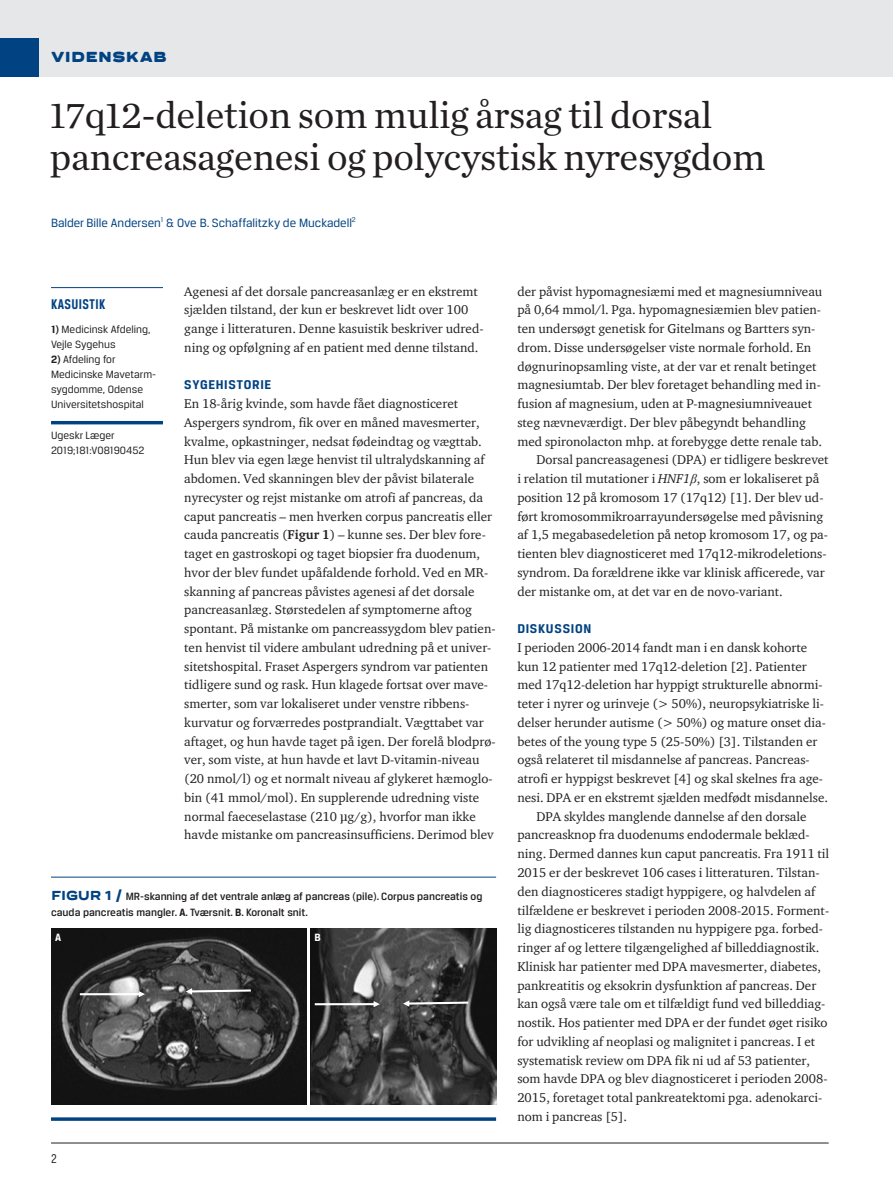
<style>
.page{position:relative;width:893px;height:1191px;background:#fff}
.page>*{position:absolute;margin:0;border:0;box-sizing:border-box;transform-origin:0 0}
.t1{font:39px/42px "Chronicle Text G1";letter-spacing:-.01em;color:#231f20}
.t2{font:900 expanded 15px "Praktika Rnd";letter-spacing:.025em;color:#004282}
.t3{font:700 15px "Breuer Condensed";letter-spacing:.03em;color:#004282}
.t4{font:700 13.5px "Breuer Text";letter-spacing:.05em;color:#004282}
.t5{font:13.5px "Breuer Condensed";color:#231f20}
.t6{font:13.05px/18.8px "ITC Charter Com";color:#231f20}
.t7{font:12.75px "Breuer Text";color:#004282}
.t8{font:11.25px/15px "Breuer Text";color:#231f20}
.t9{font:500 11.25px/15.8px "Breuer Text";color:#231f20}
.t10{font:700 11.25px "Breuer Text";color:#fff}
.s1{font-weight:700}
.s2{font-family:"Praktika Rnd";font-weight:800;font-stretch:expanded;font-size:13.5px;color:#004282}
.s3{font-style:italic}
.s4{font-family:"Times New Roman";font-style:italic}
</style>
<div class="page">
<hr style="left:51px;top:1142px;width:778px;height:1px;background:#231f20">
<div style="left:0;top:0;width:893px;height:77px;background:#e6e7e8"></div>
<div style="left:0;top:38px;width:38px;height:39px;background:#004282"></div>
<hr style="left:51px;top:287px;width:112px;height:1px;background:#004282">
<hr style="left:51px;top:421px;width:112px;height:3px;background:#004282">
<hr style="left:51px;top:876px;width:445px;height:1px;background:#004282">
<img style="left:51px;top:928px;width:256px;height:176px">
<img style="left:311px;top:928px;width:185px;height:176px">
<svg style="left:186px;top:988px;width:65px;height:6px"></svg>
<svg style="left:80px;top:991px;width:65px;height:6px"></svg>
<svg style="left:403px;top:1000px;width:65px;height:6px"></svg>
<svg style="left:315px;top:1001px;width:65px;height:6px"></svg>
<hr style="left:51px;top:1117px;width:445px;height:3px;background:#004282">
<p class="t2" style="left:51px;top:43px;width:117px">VIDENSKAB</p>
<h1 class="t1" style="left:50px;top:92px;width:717px">17q12-deletion som mulig årsag til dorsal pancreasagenesi og polycystisk nyresygdom</h1>
<p class="t7" style="left:51px;top:215px;width:306px">Balder Bille Andersen<sup>1</sup> &amp; Ove B. Schaffalitzky de Muckadell<sup>2</sup></p>
<p class="t3" style="left:51px;top:296px;width:55px">KASUISTIK</p>
<p class="t8" style="left:51px;top:322px;width:101px"><span class="s1">1)</span> Medicinsk Afdeling,<br>Vejle Sygehus</p>
<p class="t8" style="left:51px;top:352px;width:107px"><span class="s1">2)</span> Afdeling for<br>Medicinske Mavetarm&shy;sygdomme, Odense<br>Universitetshospital</p>
<p class="t8" style="left:51px;top:428px;width:95px">Ugeskr Læger<br>2019;181:V08190452</p>
<p class="t6" style="left:184px;top:281px;width:301px">Agenesi af det dorsale pancreasanlæg er en ekstremt sjælden tilstand, der kun er beskrevet lidt over 100 gange i litteraturen. Denne kasuistik beskriver udred&shy;ning og opfølgning af en patient med denne tilstand.</p>
<p class="t4" style="left:184px;top:377px;width:89px">SYGEHISTORIE</p>
<p class="t6" style="left:184px;top:394px;width:313px">En 18-årig kvinde, som havde fået diagnosticeret Aspergers syndrom, fik over en måned mavesmerter, kvalme, opkastninger, nedsat fødeindtag og vægttab.<br>Hun blev via egen læge henvist til ultralydskanning af abdomen. Ved skanningen blev der påvist bilaterale nyrecyster og rejst mistanke om atrofi af pancreas, da caput pancreatis – men hverken corpus pancreatis eller cauda pancreatis (<span class="s1">Figur 1</span>) – kunne ses. Der blev fore&shy;taget en gastroskopi og taget biopsier fra duodenum, hvor der blev fundet upåfaldende forhold. Ved en MR&shy;skanning af pancreas påvistes agenesi af det dorsale pancreasanlæg. Størstedelen af symptomerne aftog spontant. På mistanke om pancreassygdom blev patien&shy;ten henvist til videre ambulant udredning på et univer&shy;sitetshospital. Fraset Aspergers syndrom var patienten tidligere sund og rask. Hun klagede fortsat over mave&shy;smerter, som var lokaliseret under venstre ribbens&shy;kurvatur og forværredes postprandialt. Vægttabet var aftaget, og hun havde taget på igen. Der forelå blodprø&shy;ver, som viste, at hun havde et lavt D-vitamin-niveau (20 nmol/l) og et normalt niveau af glykeret hæmoglo&shy;bin (41 mmol/mol). En supplerende udredning viste normal faeceselastase (210 µg/g), hvorfor man ikke havde mistanke om pancreasinsufficiens. Derimod blev</p>
<p class="t9" style="left:51px;top:888px;width:433px"><span class="s2">FIGUR 1 /</span> MR-skanning af det ventrale anlæg af pancreas (pile). Corpus pancreatis og cauda pancreatis mangler. <span class="s1">A</span>. Tværsnit. <span class="s1">B</span>. Koronalt snit.</p>
<p class="t10" style="left:55px;top:930px;width:8px">A</p>
<p class="t10" style="left:314px;top:930px;width:8px">B</p>
<p class="t5" style="left:51px;top:1150px;width:7px">2</p>
<p class="t6" style="left:517px;top:281px;width:306px">der påvist hypomagnesiæmi med et magnesiumniveau</p>
<p class="t6" style="left:517px;top:300px;width:305px">på 0,64 mmol/l. Pga. hypomagnesiæmien blev patien-</p>
<p class="t6" style="left:517px;top:319px;width:300px">ten undersøgt genetisk for Gitelmans og Bartters syn-</p>
<p class="t6" style="left:517px;top:338px;width:295px">drom. Disse undersøgelser viste normale forhold. En</p>
<p class="t6" style="left:517px;top:356px;width:301px">døgnurinopsamling viste, at der var et renalt betinget</p>
<p class="t6" style="left:517px;top:375px;width:305px">magnesiumtab. Der blev foretaget behandling med in-</p>
<p class="t6" style="left:517px;top:394px;width:296px">fusion af magnesium, uden at P-magnesiumniveauet</p>
<p class="t6" style="left:517px;top:413px;width:290px">steg nævneværdigt. Der blev påbegyndt behandling</p>
<p class="t6" style="left:517px;top:431px;width:306px">med spironolacton mhp. at forebygge dette renale tab.</p>
<p class="t6" style="left:536px;top:450px;width:294px">Dorsal pancreasagenesi (DPA) er tidligere beskrevet</p>
<p class="t6" style="left:517px;top:469px;width:303px">i relation til mutationer i <span class="s3">HNF1</span><span class="s4">β</span>, som er lokaliseret på</p>
<p class="t6" style="left:517px;top:488px;width:308px">position 12 på kromosom 17 (17q12) [1]. Der blev ud-</p>
<p class="t6" style="left:517px;top:506px;width:307px">ført kromosommikroarrayundersøgelse med påvisning</p>
<p class="t6" style="left:517px;top:525px;width:312px">af 1,5 megabasedeletion på netop kromosom 17, og pa-</p>
<p class="t6" style="left:517px;top:544px;width:311px">tienten blev diagnosticeret med 17q12-mikrodeletions-</p>
<p class="t6" style="left:517px;top:563px;width:309px">syndrom. Da forældrene ikke var klinisk afficerede, var</p>
<p class="t6" style="left:517px;top:581px;width:267px">der mistanke om, at det var en de novo-variant.</p>
<p class="t4" style="left:517px;top:621px;width:75px">DISKUSSION</p>
<p class="t6" style="left:517px;top:638px;width:291px">I perioden 2006-2014 fandt man i en dansk kohorte</p>
<p class="t6" style="left:517px;top:656px;width:291px">kun 12 patienter med 17q12-deletion [2]. Patienter</p>
<p class="t6" style="left:517px;top:675px;width:307px">med 17q12-deletion har hyppigt strukturelle abnormi-</p>
<p class="t6" style="left:517px;top:694px;width:308px">teter i nyrer og urinveje (&gt; 50%), neuropsykiatriske li-</p>
<p class="t6" style="left:517px;top:713px;width:310px">delser herunder autisme (&gt; 50%) og mature onset dia-</p>
<p class="t6" style="left:517px;top:731px;width:302px">betes of the young type 5 (25-50%) [3]. Tilstanden er</p>
<p class="t6" style="left:517px;top:750px;width:293px">også relateret til misdannelse af pancreas. Pancreas-</p>
<p class="t6" style="left:517px;top:769px;width:307px">atrofi er hyppigst beskrevet [4] og skal skelnes fra age-</p>
<p class="t6" style="left:517px;top:788px;width:312px">nesi. DPA er en ekstremt sjælden medfødt misdannelse.</p>
<p class="t6" style="left:536px;top:806px;width:272px">DPA skyldes manglende dannelse af den dorsale</p>
<p class="t6" style="left:517px;top:825px;width:294px">pancreasknop fra duodenums endodermale beklæd-</p>
<p class="t6" style="left:517px;top:844px;width:313px">ning. Dermed dannes kun caput pancreatis. Fra 1911 til</p>
<p class="t6" style="left:517px;top:863px;width:302px">2015 er der beskrevet 106 cases i litteraturen. Tilstan-</p>
<p class="t6" style="left:517px;top:881px;width:300px">den diagnosticeres stadigt hyppigere, og halvdelen af</p>
<p class="t6" style="left:517px;top:900px;width:312px">tilfældene er beskrevet i perioden 2008-2015. Forment-</p>
<p class="t6" style="left:517px;top:919px;width:307px">lig diagnosticeres tilstanden nu hyppigere pga. forbed-</p>
<p class="t6" style="left:517px;top:938px;width:303px">ringer af og lettere tilgængelighed af billeddiagnostik.</p>
<p class="t6" style="left:517px;top:956px;width:305px">Klinisk har patienter med DPA mavesmerter, diabetes,</p>
<p class="t6" style="left:517px;top:975px;width:300px">pankreatitis og eksokrin dysfunktion af pancreas. Der</p>
<p class="t6" style="left:517px;top:994px;width:310px">kan også være tale om et tilfældigt fund ved billeddiag-</p>
<p class="t6" style="left:517px;top:1013px;width:312px">nostik. Hos patienter med DPA er der fundet øget risiko</p>
<p class="t6" style="left:517px;top:1031px;width:299px">for udvikling af neoplasi og malignitet i pancreas. I et</p>
<p class="t6" style="left:517px;top:1050px;width:294px">systematisk review om DPA fik ni ud af 53 patienter,</p>
<p class="t6" style="left:517px;top:1069px;width:312px">som havde DPA og blev diagnosticeret i perioden 2008-</p>
<p class="t6" style="left:517px;top:1088px;width:306px">2015, foretaget total pankreatektomi pga. adenokarci-</p>
<p class="t6" style="left:517px;top:1106px;width:111px">nom i pancreas [5].</p>
</div>
